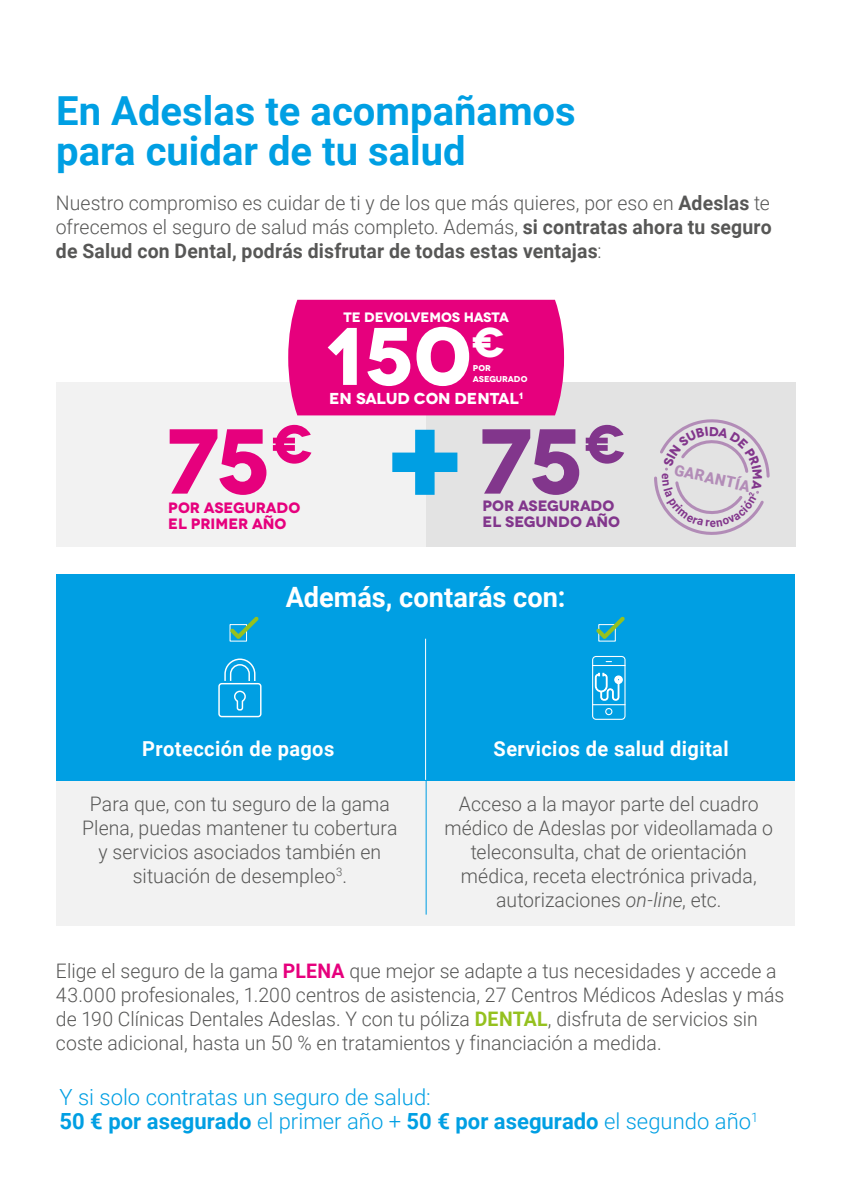
<style>
.page{position:relative;width:851px;height:1191px;background:#fff}
.page>*{position:absolute;margin:0;border:0;box-sizing:border-box;transform-origin:0 0}
.t1{font:700 92px "Novecentowide";color:#82368c}
.t2{font:700 92px "Novecentowide";color:#e6007d}
.t3{font:700 81.4px "Novecentowide";color:#fff}
.t4{font:700 41.6px "Novecentowide";color:#fff}
.t5{font:700 40px/40px "Roboto";color:#009fe3}
.t6{font:700 28px "Roboto";color:#fff}
.t7{font:300 22.2px/24px "Roboto";color:#009fe3}
.t8{font:700 20.6px "Roboto";letter-spacing:.02em;color:#fff}
.t9{font:300 20px/24px "Roboto";color:#575756;text-align:center}
.t10{font:700 15.8px "Novecentowide";letter-spacing:-.01em;color:#fff}
.t11{font:900 15.4px "Roboto";color:#82368c}
.t12{font:700 15px/16px "Novecentowide";letter-spacing:-.01em;color:#82368c}
.t13{font:700 15px/16px "Novecentowide";letter-spacing:-.01em;color:#e6007d}
.t14{font:700 13.6px "Novecentowide";letter-spacing:-.01em;color:#fff}
.t15{font:700 9.2px "Novecentowide";color:#fff}
.t16{font:700 8.4px/10.2px "Novecentowide";letter-spacing:-.01em;color:#fff}
.s1{font-weight:700}
.s2{font-style:italic}
.s3{font-weight:700;color:#e6007d}
.s4{font-weight:700;color:#95c11f}
</style>
<div class="page">
<div style="left:425px;top:382px;width:370px;height:164px;background:#e3e3e3"></div>
<div style="left:56px;top:382px;width:369px;height:164px;background:#f2f2f2"></div>
<svg style="left:392px;top:430px;width:65px;height:65px"></svg>
<div style="left:288px;top:300px;width:276px;height:115px;background:#e6007d"></div>
<div style="left:56px;top:780px;width:738px;height:145px;background:#f2f2f2"></div>
<div style="left:56px;top:574px;width:738px;height:207px;background:#009fe3"></div>
<hr style="left:425px;top:638px;width:1px;height:276px;background:#009fe3">
<svg style="left:592px;top:656px;width:33px;height:64px"></svg>
<div style="left:218px;top:683px;width:43px;height:34px;border:1px solid #fff;border-radius:3px"></div>
<svg style="left:224px;top:658px;width:32px;height:23px"></svg>
<svg style="left:234px;top:690px;width:12px;height:21px"></svg>
<hr style="left:425px;top:638px;width:1px;height:142px;background:#fff">
<svg style="left:230px;top:616px;width:28px;height:23px"></svg>
<svg style="left:596px;top:616px;width:28px;height:23px"></svg>
<svg style="left:654px;top:419px;width:115px;height:116px"></svg>
<h3 class="t5" style="left:56px;top:89px;width:521px">En Adeslas te acompañamos para cuidar de tu salud</h3>
<p class="t9" style="left:56px;top:190px;width:717px;text-align:justify">Nuestro compromiso es cuidar de ti y de los que más quieres, por eso en <span class="s1">Adeslas</span> te ofrecemos el seguro de salud más completo. Además, <span class="s1">si contratas ahora tu seguro de Salud con Dental, podrás disfrutar de todas estas ventajas</span>:</p>
<p class="t14" style="left:343px;top:308px;width:167px">TE DEVOLVEMOS HASTA</p>
<h2 class="t3" style="left:325px;top:305px;width:149px">150</h2>
<h3 class="t4" style="left:471px;top:316px;width:35px">€</h3>
<p class="t16" style="left:472px;top:363px;width:56px">POR<br>ASEGURADO</p>
<h1 class="t2" style="left:167px;top:404px;width:147px">75<sup>€</sup></h1>
<p class="t13" style="left:168px;top:499px;width:133px">POR ASEGURADO<br>EL PRIMER AÑO</p>
<p class="t15" style="left:518px;top:390px;width:6px">1</p>
<p class="t10" style="left:329px;top:389px;width:191px">EN SALUD CON DENTAL</p>
<h1 class="t1" style="left:479px;top:404px;width:147px">75<sup>€</sup></h1>
<p class="t12" style="left:482px;top:498px;width:139px">POR ASEGURADO<br>EL SEGUNDO AÑO</p>
<h3 class="t6" style="left:286px;top:577px;width:281px">Además, contarás con:</h3>
<p class="t11" style="left:677px;top:459px;width:79px;rotate:13deg">GARANTÍA</p>
<p class="t8" style="left:142px;top:734px;width:193px">Protección de pagos</p>
<p class="t8" style="left:493px;top:734px;width:236px">Servicios de salud digital</p>
<p class="t9" style="left:444px;top:790px;width:330px">Acceso a la mayor parte del cuadro médico de Adeslas por videollamada o teleconsulta, chat de orientación médica, receta electrónica privada, autorizaciones <span class="s2">on-line</span>, etc.</p>
<p class="t9" style="left:82px;top:791px;width:316px">Para que, con tu seguro de la gama<br>Plena, puedas mantener tu cobertura y servicios asociados también en situación de desempleo<sup>3</sup>.</p>
<p class="t9" style="left:56px;top:958px;width:729px;text-align:left">Elige el seguro de la gama <span class="s3">PLENA</span> que mejor se adapte a tus necesidades y accede a 43.000 profesionales, 1.200 centros de asistencia, 27 Centros Médicos Adeslas y más de 190 Clínicas Dentales Adeslas. Y con tu póliza <span class="s4">DENTAL</span>, disfruta de servicios sin coste adicional, hasta un 50 % en tratamientos y financiación a medida.</p>
<p class="t7" style="left:59px;top:1084px;width:700px">Y si solo contratas un seguro de salud:<br><span class="s1">50 € por asegurado</span> el primer año + <span class="s1">50 € por asegurado</span> el segundo año<sup>1</sup></p>
</div>
